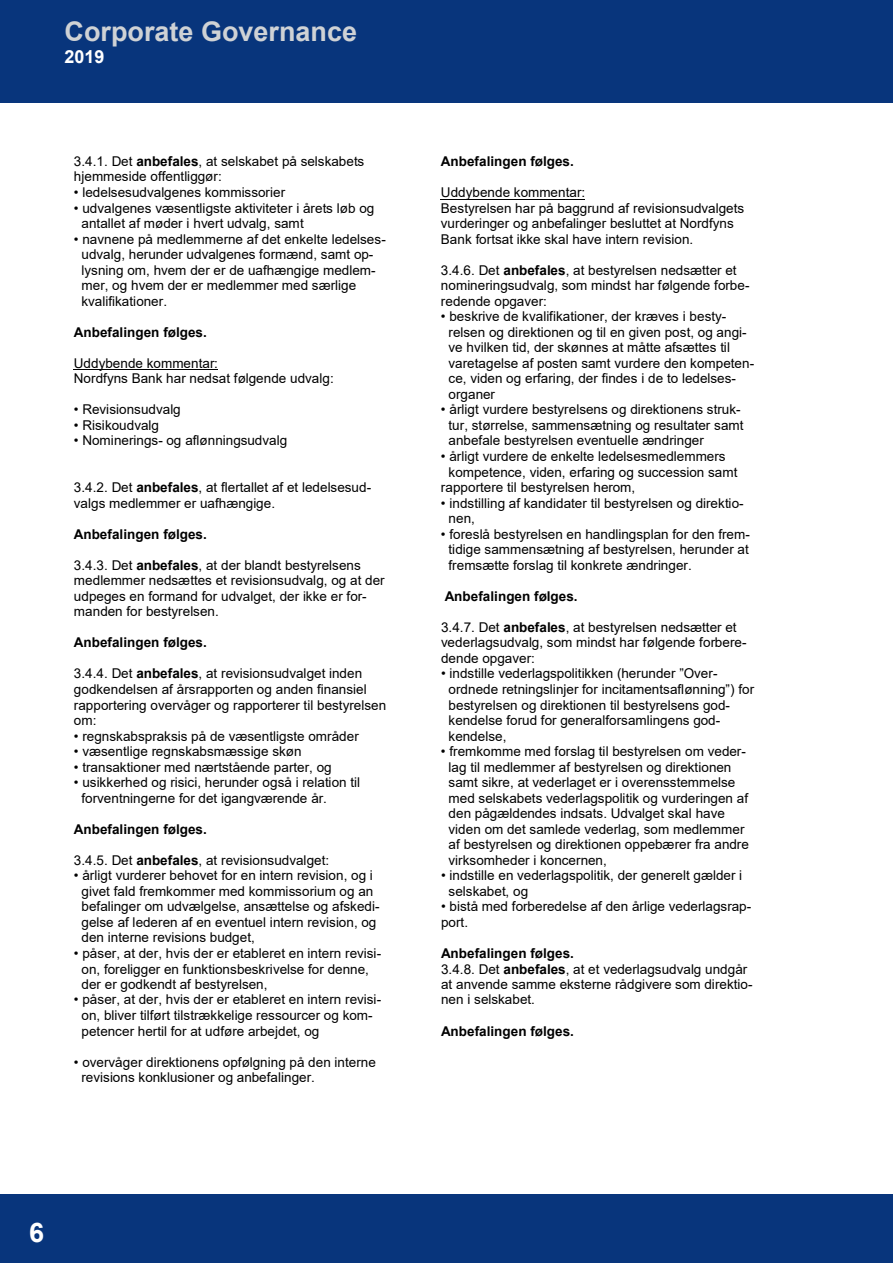
<style>
.page{position:relative;width:893px;height:1263px;background:#fff}
.page>*{position:absolute;margin:0;border:0;box-sizing:border-box;transform-origin:0 0}
.t1{font:700 27px "Arial";color:#cfd2d5}
.t2{font:700 27px "Arial";color:#fff}
.t3{font:700 18px "Arial";color:#fff}
.t4{font:13.5px/15.6px "Arial";letter-spacing:.005em;color:#000}
.t5{font:700 13.5px "Arial";color:#000}
.s1{font-weight:700}
</style>
<div class="page">
<div style="left:0;top:0;width:893px;height:103px;background:#08357c"></div>
<div style="left:0;top:1195px;width:893px;height:68px;background:#08357c"></div>
<hr style="left:74px;top:369px;width:144px;height:1px;background:#000">
<hr style="left:441px;top:199px;width:144px;height:1px;background:#000">
<p class="t1" style="left:65px;top:13px;width:294px">Corporate Governance</p>
<p class="t3" style="left:65px;top:44px;width:42px">2019</p>
<p class="t4" style="left:74px;top:153px;width:292px">3.4.1. Det <span class="s1">anbefales</span>, at selskabet på selskabets hjemmeside offentliggør:</p>
<p class="t4" style="left:74px;top:184px;width:213px">• ledelsesudvalgenes kommissorier</p>
<p class="t4" style="left:81px;top:200px;width:294px;text-indent:-8px">• udvalgenes væsentligste aktiviteter i årets løb og antallet af møder i hvert udvalg, samt</p>
<p class="t4" style="left:81px;top:231px;width:306px;text-indent:-8px">• navnene på medlemmerne af det enkelte ledelses&shy;udvalg, herunder udvalgenes formænd, samt op&shy;lysning om, hvem der er de uafhængige medlem&shy;mer, og hvem der er medlemmer med særlige kvalifikationer.</p>
<p class="t5" style="left:74px;top:323px;width:134px">Anbefalingen følges.</p>
<p class="t4" style="left:74px;top:355px;width:261px">Uddybende kommentar:<br>Nordfyns Bank har nedsat følgende udvalg:</p>
<p class="t4" style="left:74px;top:402px;width:108px">• Revisionsudvalg</p>
<p class="t4" style="left:74px;top:417px;width:87px">• Risikoudvalg</p>
<p class="t4" style="left:74px;top:433px;width:215px">• Nominerings- og aflønningsudvalg</p>
<p class="t4" style="left:74px;top:479px;width:299px">3.4.2. Det <span class="s1">anbefales</span>, at flertallet af et ledelsesud&shy;valgs medlemmer er uafhængige.</p>
<p class="t5" style="left:74px;top:524px;width:134px">Anbefalingen følges.</p>
<p class="t4" style="left:74px;top:557px;width:312px">3.4.3. Det <span class="s1">anbefales</span>, at der blandt bestyrelsens medlemmer nedsættes et revisionsudvalg, og at der udpeges en formand for udvalget, der ikke er for&shy;manden for bestyrelsen.</p>
<p class="t5" style="left:74px;top:633px;width:134px">Anbefalingen følges.</p>
<p class="t4" style="left:74px;top:666px;width:314px">3.4.4. Det <span class="s1">anbefales</span>, at revisionsudvalget inden godkendelsen af årsrapporten og anden finansiel rapportering overvåger og rapporterer til bestyrelsen om:</p>
<p class="t4" style="left:74px;top:728px;width:286px">• regnskabspraksis på de væsentligste områder</p>
<p class="t4" style="left:74px;top:743px;width:229px">• væsentlige regnskabsmæssige skøn</p>
<p class="t4" style="left:74px;top:759px;width:259px">• transaktioner med nærtstående parter, og</p>
<p class="t4" style="left:81px;top:774px;width:280px;text-indent:-8px">• usikkerhed og risici, herunder også i relation til forventningerne for det igangværende år.</p>
<p class="t5" style="left:74px;top:819px;width:134px">Anbefalingen følges.</p>
<p class="t4" style="left:74px;top:852px;width:257px">3.4.5. Det <span class="s1">anbefales</span>, at revisionsudvalget:</p>
<p class="t4" style="left:81px;top:867px;width:300px;text-indent:-8px">• årligt vurderer behovet for en intern revision, og i givet fald fremkommer med kommissorium og an befalinger om udvælgelse, ansættelse og afskedi&shy;gelse af lederen af en eventuel intern revision, og den interne revisions budget,</p>
<p class="t4" style="left:81px;top:945px;width:301px;text-indent:-8px">• påser, at der, hvis der er etableret en intern revisi&shy;on, foreligger en funktionsbeskrivelse for denne, der er godkendt af bestyrelsen,</p>
<p class="t4" style="left:81px;top:992px;width:301px;text-indent:-8px">• påser, at der, hvis der er etableret en intern revisi&shy;on, bliver tilført tilstrækkelige ressourcer og kom&shy;petencer hertil for at udføre arbejdet, og</p>
<p class="t4" style="left:81px;top:1054px;width:296px;text-indent:-8px">• overvåger direktionens opfølgning på den interne revisions konklusioner og anbefalinger.</p>
<p class="t2" style="left:29px;top:1213px;width:17px">6</p>
<p class="t5" style="left:441px;top:152px;width:134px">Anbefalingen følges.</p>
<p class="t4" style="left:441px;top:185px;width:305px">Uddybende kommentar:<br>Bestyrelsen har på baggrund af revisionsudvalgets vurderinger og anbefalinger besluttet at Nordfyns Bank fortsat ikke skal have intern revision.</p>
<p class="t4" style="left:441px;top:262px;width:310px">3.4.6. Det <span class="s1">anbefales</span>, at bestyrelsen nedsætter et nomineringsudvalg, som mindst har følgende forbe&shy;redende opgaver:</p>
<p class="t4" style="left:448px;top:309px;width:307px;text-indent:-8px">• beskrive de kvalifikationer, der kræves i besty&shy;relsen og direktionen og til en given post, og angi&shy;ve hvilken tid, der skønnes at måtte afsættes til varetagelse af posten samt vurdere den kompeten&shy;ce, viden og erfaring, der findes i de to ledelses&shy;organer</p>
<p class="t4" style="left:448px;top:402px;width:297px;text-indent:-8px">• årligt vurdere bestyrelsens og direktionens struk&shy;tur, størrelse, sammensætning og resultater samt anbefale bestyrelsen eventuelle ændringer</p>
<p class="t4" style="left:441px;top:448px;width:286px">• årligt vurdere de enkelte ledelsesmedlemmers</p>
<p class="t4" style="left:448px;top:464px;width:291px">kompetence, viden, erfaring og succession samt</p>
<p class="t4" style="left:441px;top:479px;width:196px">rapportere til bestyrelsen herom,</p>
<p class="t4" style="left:449px;top:495px;width:297px;text-indent:-8px">• indstilling af kandidater til bestyrelsen og direktio&shy;nen,</p>
<p class="t4" style="left:449px;top:526px;width:303px;text-align:justify;text-indent:-8px">• foreslå bestyrelsen en handlingsplan for den frem&shy;tidige sammensætning af bestyrelsen, herunder at fremsætte forslag til konkrete ændringer.</p>
<p class="t5" style="left:445px;top:586px;width:134px">Anbefalingen følges.</p>
<p class="t4" style="left:441px;top:619px;width:307px">3.4.7. Det <span class="s1">anbefales</span>, at bestyrelsen nedsætter et vederlagsudvalg, som mindst har følgende forbere&shy;dende opgaver:</p>
<p class="t4" style="left:449px;top:666px;width:307px;text-indent:-8px">• indstille vederlagspolitikken (herunder ”Over&shy;ordnede retningslinjer for incitamentsaflønning”) for bestyrelsen og direktionen til bestyrelsens god&shy;kendelse forud for generalforsamlingens god&shy;kendelse,</p>
<p class="t4" style="left:449px;top:743px;width:302px;text-indent:-8px">• fremkomme med forslag til bestyrelsen om veder&shy;lag til medlemmer af bestyrelsen og direktionen samt sikre, at vederlaget er i overensstemmelse med selskabets vederlagspolitik og vurderingen af den pågældendes indsats. Udvalget skal have viden om det samlede vederlag, som medlemmer af bestyrelsen og direktionen oppebærer fra andre virksomheder i koncernen,</p>
<p class="t4" style="left:449px;top:868px;width:295px;text-indent:-8px">• indstille en vederlagspolitik, der generelt gælder i selskabet, og</p>
<p class="t4" style="left:441px;top:899px;width:312px">• bistå med forberedelse af den årlige vederlagsrap&shy;port.</p>
<p class="t4" style="left:441px;top:945px;width:313px"><span class="s1">Anbefalingen følges.<br></span>3.4.8. Det <span class="s1">anbefales</span>, at et vederlagsudvalg undgår at anvende samme eksterne rådgivere som direktio&shy;nen i selskabet.</p>
<p class="t5" style="left:441px;top:1021px;width:134px">Anbefalingen følges.</p>
</div>
